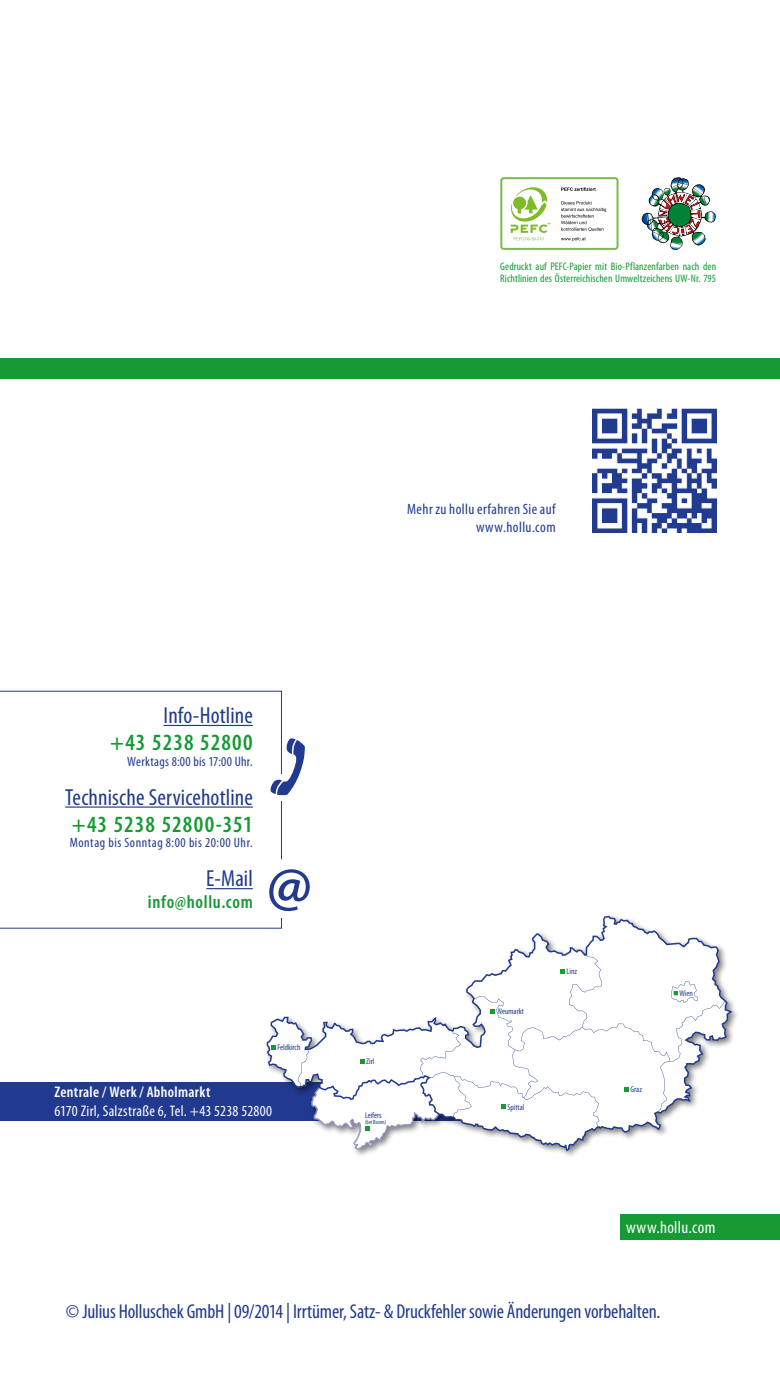
<style>
.page{position:relative;width:780px;height:1382px;background:#fff}
.page>*{position:absolute;margin:0;border:0;box-sizing:border-box;transform-origin:0 0}
.t1{font:condensed 23.25px "Myriad Pro";letter-spacing:.005em;color:#213a8f}
.t2{font:600 condensed 23.25px "Myriad Pro";letter-spacing:.05em;color:#159a34}
.t3{font:condensed 20px "Myriad Pro";letter-spacing:-.01em;color:#213a8f}
.t4{font:600 condensed 18.5px "Myriad Pro";letter-spacing:.035em;color:#159a34}
.t5{font:condensed 17.25px "Myriad Pro";letter-spacing:.02em;color:#fff}
.t6{font:condensed 15.5px "Myriad Pro";letter-spacing:.02em;color:#fff}
.t7{font:600 condensed 15.5px "Myriad Pro";letter-spacing:.02em;color:#fff}
.t8{font:condensed 15px/18px "Myriad Pro";letter-spacing:.03em;color:#213a8f;text-align:right}
.t9{font:condensed 13.5px "Myriad Pro";letter-spacing:.04em;color:#213a8f}
.t10{font:condensed 13.5px "Myriad Pro";letter-spacing:.02em;color:#213a8f}
.t11{font:condensed 11px/12.8px "Myriad Pro";letter-spacing:.01em;color:#159a34}
.t12{font:condensed 8.25px "Myriad Pro";color:#213a8f}
.t13{font:condensed 6px "Myriad Pro";color:#213a8f}
</style>
<div class="page">
<div style="left:0;top:1082px;width:618px;height:38px;background:#213a8f"></div>
<div style="left:620px;top:1214px;width:160px;height:26px;background:#159a34"></div>
<div style="left:263px;top:913px;width:477px;height:246px;background:#fff"></div>
<svg style="left:266px;top:916px;width:466px;height:235px"></svg>
<svg style="left:271px;top:1045px;width:5px;height:4px"></svg>
<svg style="left:298px;top:955px;width:427px;height:195px"></svg>
<img style="left:592px;top:409px;width:124px;height:123px">
<div style="left:0;top:691px;width:282px;height:237px;border:1px solid #213a8f"></div>
<div style="left:265px;top:774px;width:22px;height:26px;background:#fff"></div>
<svg style="left:270px;top:738px;width:35px;height:57px"></svg>
<div style="left:270px;top:866px;width:22px;height:52px;background:#fff"></div>
<hr style="left:164px;top:725px;width:89px;height:1px;background:#213a8f">
<hr style="left:65px;top:806px;width:188px;height:2px;background:#213a8f">
<hr style="left:206px;top:888px;width:47px;height:1px;background:#213a8f">
<img style="left:641px;top:177px;width:74px;height:73px">
<svg style="left:500px;top:177px;width:118px;height:73px"></svg>
<div style="left:0;top:358px;width:780px;height:21px;background:#159a34"></div>
<svg style="left:280px;top:858px;width:2px;height:8px"></svg>
<p class="t11" style="left:500px;top:260px;width:217px">Gedruckt auf PEFC-Papier mit Bio-Pflanzenfarben nach den<br>Richtlinien des Österreichischen Umweltzeichens UW-Nr. 795</p>
<h3 class="t8" style="left:407px;top:500px;width:150px">Mehr zu hollu erfahren Sie auf www.hollu.com</h3>
<h1 class="t1" style="left:164px;top:701px;width:91px">Info-Hotline</h1>
<h1 class="t2" style="left:110px;top:728px;width:144px">+43 5238 52800</h1>
<p class="t10" style="left:127px;top:753px;width:127px">Werktags 8:00 bis 17:00 Uhr.</p>
<h1 class="t1" style="left:65px;top:783px;width:189px">Technische Servicehotline</h1>
<h1 class="t2" style="left:72px;top:810px;width:183px">+43 5238 52800-351</h1>
<p class="t9" style="left:70px;top:835px;width:184px">Montag bis Sonntag 8:00 bis 20:00 Uhr.</p>
<h1 class="t1" style="left:206px;top:865px;width:48px">E-Mail</h1>
<h3 class="t4" style="left:148px;top:890px;width:106px">info@hollu.com</h3>
<p class="t12" style="left:277px;top:1042px;width:25px">Feldkirch</p>
<h3 class="t7" style="left:54px;top:1082px;width:157px">Zentrale / Werk / Abholmarkt</h3>
<h3 class="t6" style="left:54px;top:1102px;width:219px">6170 Zirl, Salzstraße 6, Tel. +43 5238 52800</h3>
<p class="t12" style="left:366px;top:1056px;width:10px">Zirl</p>
<p class="t12" style="left:365px;top:1110px;width:18px">Leifers</p>
<p class="t13" style="left:365px;top:1119px;width:23px">(bei Bozen)</p>
<p class="t12" style="left:498px;top:1006px;width:27px">Neumarkt</p>
<p class="t12" style="left:507px;top:1102px;width:18px">Spittal</p>
<p class="t12" style="left:566px;top:966px;width:12px">Linz</p>
<p class="t12" style="left:630px;top:1084px;width:13px">Graz</p>
<p class="t12" style="left:679px;top:988px;width:15px">Wien</p>
<h3 class="t5" style="left:626px;top:1217px;width:91px">www.hollu.com</h3>
<h2 class="t3" style="left:66px;top:1299px;width:596px">© Julius Holluschek GmbH | 09/2014 | Irrtümer, Satz- &amp; Druckfehler sowie Änderungen vorbehalten.</h2>
</div>
